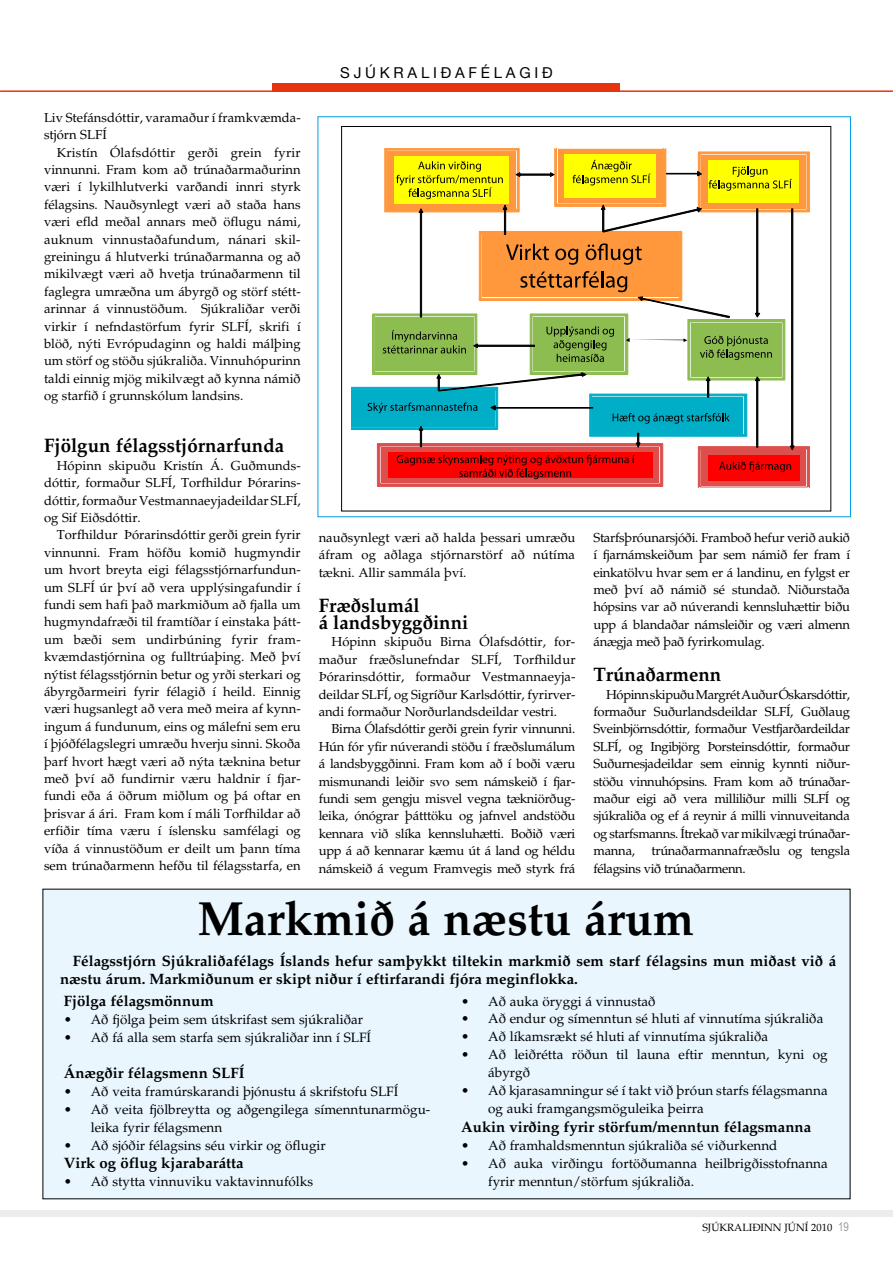
<style>
.page{position:relative;width:893px;height:1263px;background:#fff}
.page>*{position:absolute;margin:0;border:0;box-sizing:border-box;transform-origin:0 0}
.t1{font:700 48px "Palatino IS";color:#000;scale:.96 1}
.t2{font:700 19.5px/17.4px "Palatino IS";color:#000;scale:.96 1}
.t3{font:700 15px/18px "Palatino IS";color:#000}
.t4{font:15px "Helvetica Neue";letter-spacing:.25em;color:#000}
.t5{font:13.5px/18px "Palatino IS";color:#000}
.t6{font:13.05px/17.4px "Palatino IS";color:#000;text-align:justify}
.t7{font:10.5px "Palatino IS";color:#000}
.s1{font-family:"Arial Narrow";font-size:12px;color:#9c9c9c}
</style>
<div class="page">
<div style="left:0;top:1210px;width:893px;height:7px;background:#ececec"></div>
<hr style="left:0;top:90px;width:893px;height:2px;background:#e6350e">
<div style="left:273px;top:83px;width:347px;height:8px;background:#e6350e"></div>
<div style="left:43px;top:889px;width:807px;height:310px;background:#e9f6fe"></div>
<svg style="left:351px;top:148px;width:459px;height:339px"></svg>
<p class="t4" style="left:340px;top:64px;width:214px">SJÚKRALIÐAFÉLAGIÐ</p>
<p class="t6" style="left:44px;top:109px;width:258px">Liv Stefánsdóttir, varamaður í framkvæmda&shy;stjórn SLFÍ</p>
<p class="t6" style="left:44px;top:144px;width:258px;text-indent:13px">Kristín Ólafsdóttir gerði grein fyrir vinnunni. Fram kom að trúnaðarmaðurinn væri í lykilhlutverki varðandi innri styrk félagsins. Nauðsynlegt væri að staða hans væri efld meðal annars með öflugu námi, auknum vinnustaðafundum, nánari skil&shy;greiningu á hlutverki trúnaðarmanna og að mikilvægt væri að hvetja trúnaðarmenn til faglegra umræðna um ábyrgð og störf stétt&shy;arinnar á vinnustöðum. Sjúkraliðar verði virkir í nefndastörfum fyrir SLFÍ, skrifi í blöð, nýti Evrópudaginn og haldi málþing um störf og stöðu sjúkraliða. Vinnuhópurinn taldi einnig mjög mikilvægt að kynna námið og starfið í grunnskólum landsins.</p>
<h2 class="t2" style="left:44px;top:437px;width:252px">Fjölgun félagsstjórnarfunda</h2>
<p class="t6" style="left:44px;top:457px;width:258px;text-indent:13px">Hópinn skipuðu Kristín Á. Guðmunds&shy;dóttir, formaður SLFÍ, Torfhildur Þórarins&shy;dóttir, formaður Vestmannaeyjadeildar SLFÍ, og Sif Eiðsdóttir.</p>
<p class="t6" style="left:44px;top:527px;width:258px;text-indent:13px">Torfhildur Þórarinsdóttir gerði grein fyrir vinnunni. Fram höfðu komið hugmyndir um hvort breyta eigi félagsstjórnarfundun&shy;um SLFÍ úr því að vera upplýsingafundir í fundi sem hafi það markmiðum að fjalla um hugmyndafræði til framtíðar í einstaka þátt&shy;um bæði sem undirbúning fyrir fram&shy;kvæmdastjórnina og fulltrúaþing. Með því nýtist félagsstjórnin betur og yrði sterkari og ábyrgðarmeiri fyrir félagið í heild. Einnig væri hugsanlegt að vera með meira af kynn&shy;ingum á fundunum, eins og málefni sem eru í þjóðfélagslegri umræðu hverju sinni. Skoða þarf hvort hægt væri að nýta tæknina betur með því að fundirnir væru haldnir í fjar&shy;fundi eða á öðrum miðlum og þá oftar en þrisvar á ári. Fram kom í máli Torfhildar að erfiðir tíma væru í íslensku samfélagi og víða á vinnustöðum er deilt um þann tíma sem trúnaðarmenn hefðu til félagsstarfa, en</p>
<p class="t6" style="left:319px;top:529px;width:258px">nauðsynlegt væri að halda þessari umræðu áfram og aðlaga stjórnarstörf að nútíma tækni. Allir sammála því.</p>
<h2 class="t2" style="left:319px;top:596px;width:157px">Fræðslumál<br>á landsbyggðinni</h2>
<p class="t6" style="left:319px;top:633px;width:258px;text-indent:13px">Hópinn skipuðu Birna Ólafsdóttir, for&shy;maður fræðslunefndar SLFÍ, Torfhildur Þórarinsdóttir, formaður Vestmannaeyja&shy;deildar SLFÍ, og Sigríður Karlsdóttir, fyrirver&shy;andi formaður Norðurlandsdeildar vestri.</p>
<p class="t6" style="left:319px;top:720px;width:258px;text-indent:13px">Birna Ólafsdóttir gerði grein fyrir vinnunni.<br>Hún fór yfir núverandi stöðu í fræðslumálum á landsbyggðinni. Fram kom að í boði væru mismunandi leiðir svo sem námskeið í fjar&shy;fundi sem gengju misvel vegna tækniörðug&shy;leika, ónógrar þátttöku og jafnvel andstöðu kennara við slíka kennsluhætti. Boðið væri upp á að kennarar kæmu út á land og héldu námskeið á vegum Framvegis með styrk frá</p>
<p class="t6" style="left:593px;top:529px;width:258px">Starfsþróunarsjóði. Framboð hefur verið aukið í fjarnámskeiðum þar sem námið fer fram í einkatölvu hvar sem er á landinu, en fylgst er með því að námið sé stundað. Niðurstaða hópsins var að núverandi kennsluhættir biðu upp á blandaðar námsleiðir og væri almenn ánægja með það fyrirkomulag.</p>
<h2 class="t2" style="left:593px;top:666px;width:135px">Trúnaðarmenn</h2>
<p class="t6" style="left:593px;top:686px;width:258px;text-indent:13px">Hópinn skipuðu Margrét Auður Óskarsdóttir, formaður Suðurlandsdeildar SLFÍ, Guðlaug Sveinbjörnsdóttir, formaður Vestfjarðardeildar SLFÍ, og Ingibjörg Þorsteinsdóttir, formaður Suðurnesjadeildar sem einnig kynnti niður&shy;stöðu vinnuhópsins. Fram kom að trúnaðar&shy;maður eigi að vera milliliður milli SLFÍ og sjúkraliða og ef á reynir á milli vinnuveitanda og starfsmanns. Ítrekað var mikilvægi trúnaðar&shy;manna, trúnaðarmannafræðslu og tengsla félagsins við trúnaðarmenn.</p>
<h1 class="t1" style="left:198px;top:890px;width:518px">Markmið á næstu árum</h1>
<p class="t3" style="left:60px;top:952px;width:778px;text-indent:13px">Félagsstjórn Sjúkraliðafélags Íslands hefur samþykkt tiltekin markmið sem starf félagsins mun miðast við á næstu árum. Markmiðunum er skipt niður í eftirfarandi fjóra meginflokka.</p>
<p class="t3" style="left:64px;top:992px;width:151px">Fjölga félagsmönnum</p>
<p class="t5" style="left:64px;top:1011px;width:301px">• Að fjölga þeim sem útskrifast sem sjúkraliðar</p>
<p class="t5" style="left:64px;top:1029px;width:309px">• Að fá alla sem starfa sem sjúkraliðar inn í SLFÍ</p>
<p class="t3" style="left:64px;top:1064px;width:182px">Ánægðir félagsmenn SLFÍ</p>
<p class="t5" style="left:64px;top:1083px;width:336px">• Að veita framúrskarandi þjónustu á skrifstofu SLFÍ</p>
<p class="t5" style="left:91px;top:1101px;width:341px;text-indent:-27px">• Að veita fjölbreytta og aðgengilega símenntunarmögu&shy;leika fyrir félagsmenn</p>
<p class="t5" style="left:64px;top:1137px;width:263px">• Að sjóðir félagsins séu virkir og öflugir</p>
<p class="t3" style="left:64px;top:1154px;width:181px">Virk og öflug kjarabarátta</p>
<p class="t5" style="left:64px;top:1173px;width:251px">• Að stytta vinnuviku vaktavinnufólks</p>
<p class="t5" style="left:461px;top:992px;width:196px">• Að auka öryggi á vinnustað</p>
<p class="t5" style="left:461px;top:1010px;width:364px">• Að endur og símenntun sé hluti af vinnutíma sjúkraliða</p>
<p class="t5" style="left:461px;top:1028px;width:308px">• Að líkamsrækt sé hluti af vinnutíma sjúkraliða</p>
<p class="t5" style="left:488px;top:1046px;width:341px;text-indent:-27px">• Að leiðrétta röðun til launa eftir menntun, kyni og ábyrgð</p>
<p class="t5" style="left:488px;top:1082px;width:341px;text-indent:-27px">• Að kjarasamningur sé í takt við þróun starfs félagsmanna og auki framgangsmöguleika þeirra</p>
<p class="t3" style="left:461px;top:1117px;width:352px">Aukin virðing fyrir störfum/menntun félagsmanna</p>
<p class="t5" style="left:461px;top:1136px;width:318px">• Að framhaldsmenntun sjúkraliða sé viðurkennd</p>
<p class="t5" style="left:488px;top:1154px;width:341px;text-indent:-27px">• Að auka virðingu fortöðumanna heilbrigðisstofnanna fyrir menntun/störfum sjúkraliða.</p>
<p class="t7" style="left:702px;top:1221px;width:148px">SJÚKRALIÐINN JÚNÍ 2010 <span class="s1">19</span></p>
</div>
